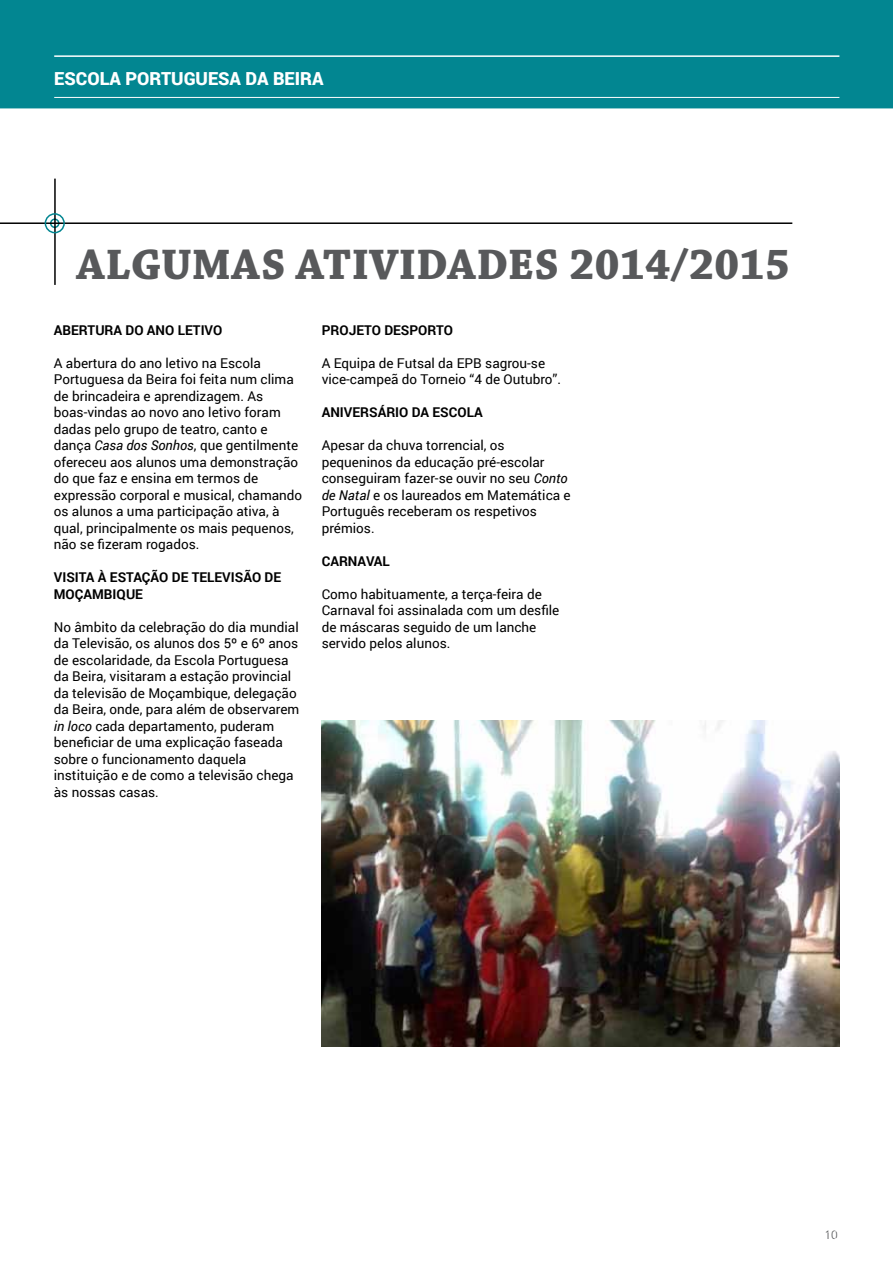
<style>
.page{position:relative;width:893px;height:1263px;background:#fff}
.page>*{position:absolute;margin:0;border:0;box-sizing:border-box;transform-origin:0 0}
.t1{font:700 45px "Chaparral Pro";color:#58595b}
.t2{font:900 18px "Roboto";color:#fff}
.t3{font:13.5px/16.5px "Roboto";color:#000}
.t4{font:700 13.5px "Roboto";color:#000}
.t5{font:300 12px "Frutiger";color:#58595b}
.s1{font-style:italic}
.s2{color:#fff}
</style>
<div class="page">
<div style="left:0;top:0;width:893px;height:108px;background:#028691"></div>
<hr style="left:54px;top:55px;width:785px;height:2px;background:#fff">
<hr style="left:54px;top:97px;width:785px;height:1px;background:#fff">
<div style="left:50px;top:218px;width:10px;height:10px;border:2px solid #028691;border-radius:50%"></div>
<hr style="left:0;top:222px;width:792px;height:2px;background:#000">
<hr style="left:54px;top:179px;width:2px;height:106px;background:#000">
<div style="left:45px;top:213px;width:20px;height:20px;border:2px solid #028691;border-radius:50%"></div>
<img style="left:321px;top:720px;width:519px;height:326px">
<h2 class="t2" style="left:54px;top:66px;width:271px">ESCOLA PORTUGUESA DA BEIRA</h2>
<h1 class="t1" style="left:77px;top:238px;width:31px">ALGUMAS</h1>
<h1 class="t1" style="left:296px;top:238px;width:131px">ATIVIDAD</h1>
<h1 class="t1" style="left:508px;top:238px;width:284px">ES 2014/2015</h1>
<p class="t4" style="left:54px;top:320px;width:169px">ABERTURA DO ANO LETIVO</p>
<p class="t3" style="left:54px;top:354px;width:250px">A abertura do ano letivo na Escola Portuguesa da Beira foi feita num clima de brincadeira e aprendizagem. As boas-vindas ao novo ano letivo foram dadas pelo grupo de teatro, canto e dança <span class="s1">Casa dos Sonhos</span>, que gentilmente ofereceu aos alunos uma demonstração do que faz e ensina em termos de expressão corporal e musical, chamando os alunos a uma participação ativa, à qual, principalmente os mais pequenos, não se fizeram rogados.</p>
<p class="t4" style="left:54px;top:568px;width:16px">VISITA</p>
<p class="t4" style="left:98px;top:568px;width:22px">À ESTAÇÃO</p>
<p class="t4" style="left:172px;top:568px;width:68px">DE TELEVISÃO</p>
<p class="t4" style="left:265px;top:568px;width:9px">DE</p>
<p class="t4" style="left:54px;top:584px;width:22px">MOÇA</p>
<p class="t4" style="left:92px;top:584px;width:51px">MBIQUE</p>
<p class="t3" style="left:54px;top:618px;width:247px">No âmbito da celebração do dia mundial da Televisão, os alunos dos 5º e 6º anos de escolaridade, da Escola Portuguesa da Beira, visitaram a estação provincial da televisão de Moçambique, delegação da Beira, onde, para além de observarem <span class="s1">in loco</span> cada departamento, puderam beneficiar de uma explicação faseada sobre o funcionamento daquela instituição e de como a televisão chega às nossas casas.</p>
<p class="t4" style="left:322px;top:320px;width:44px">PROJETO</p>
<p class="t4" style="left:384px;top:320px;width:9px">DES</p>
<p class="t4" style="left:409px;top:320px;width:36px">PORTO</p>
<p class="t3" style="left:322px;top:354px;width:241px">A Equipa de Futsal da EPB sagrou-se vice-campeã do Torneio “4 de Outubro”.</p>
<p class="t4" style="left:322px;top:403px;width:162px">ANIVERSÁRIO DA ESCOLA</p>
<p class="t3" style="left:322px;top:436px;width:250px">Apesar da chuva torrencial, os pequeninos da educação pré-escolar conseguiram fazer-se ouvir no seu <span class="s1">Conto de Natal</span> e os laureados em Matemática e<br>Português receberam os respetivos prémios.</p>
<p class="t4" style="left:322px;top:551px;width:69px">CARNAVAL</p>
<p class="t3" style="left:322px;top:585px;width:239px">Como habituamente, a terça-feira de<br>Carnaval foi assinalada com um desfile de máscaras seguido de um lanche servido pelos alunos.</p>
<p class="t5" style="left:824px;top:1228px;width:17px">10<span class="s2">10</span></p>
</div>
